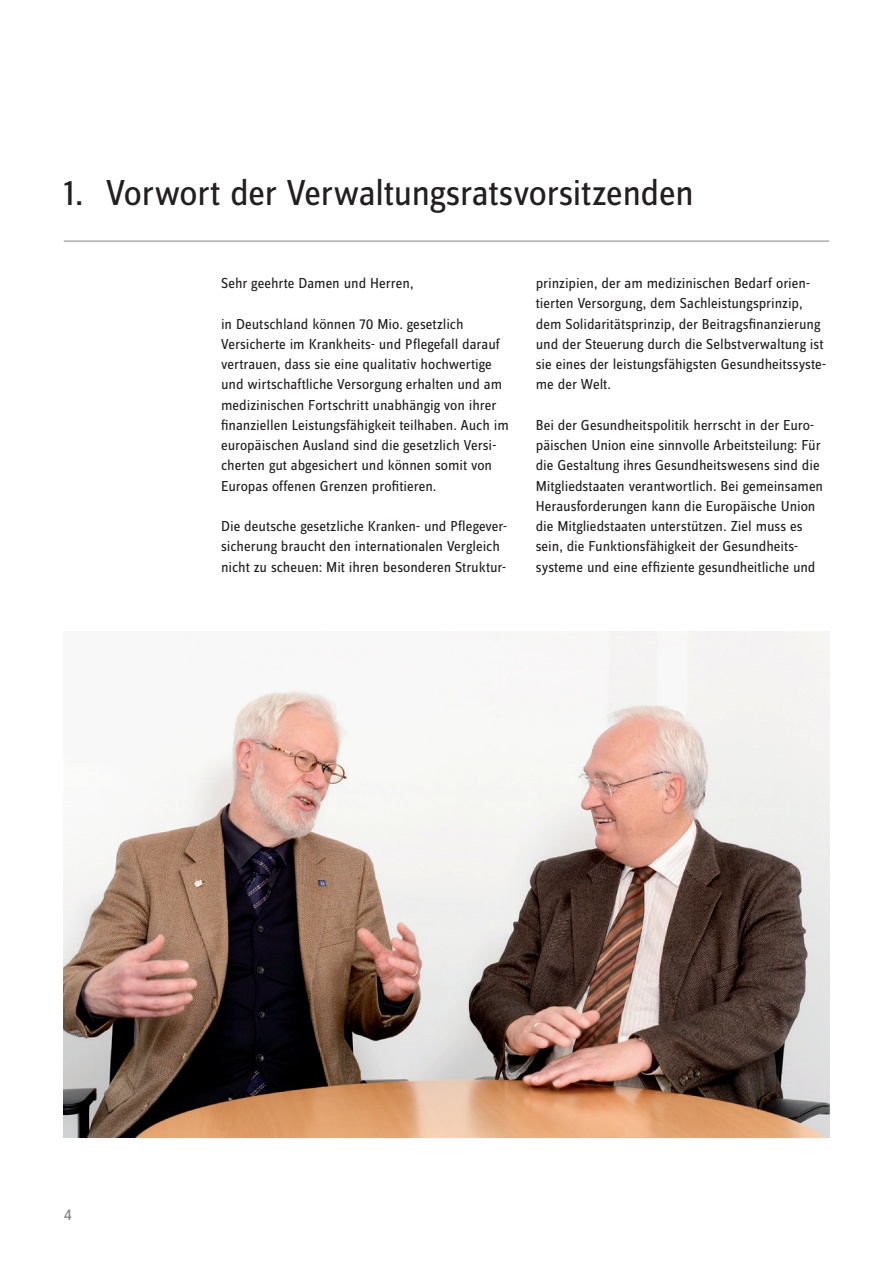
<style>
.page{position:relative;width:893px;height:1263px;background:#fff}
.page>*{position:absolute;margin:0;border:0;box-sizing:border-box;transform-origin:0 0}
.t1{font:37.5px "Zine Sans Dis";letter-spacing:-.015em;color:#231f20}
.t2{font:16.5px "Zine Sans Dis";color:#808285}
.t3{font:15px/20.2px "Zine Sans Dis";color:#231f20}
</style>
<div class="page">
<hr style="left:64px;top:241px;width:765px;height:1px;background:#808285">
<img style="left:64px;top:631px;width:765px;height:506px">
<h1 class="t1" style="left:64px;top:175px;width:632px">1. Vorwort der Verwaltungsratsvorsitzenden</h1>
<p class="t3" style="left:221px;top:274px;width:194px">Sehr geehrte Damen und Herren,</p>
<p class="t3" style="left:221px;top:314px;width:289px">in Deutschland können 70 Mio. gesetzlich Versicherte im Krankheits- und Pflegefall darauf vertrauen, dass sie eine qualitativ hochwertige und wirtschaftliche Versorgung erhalten und am medizinischen Fortschritt unabhängig von ihrer finanziellen Leistungsfähigkeit teilhaben. Auch im europäischen Ausland sind die gesetzlich Versi&shy;cherten gut abgesichert und können somit von Europas offenen Grenzen profitieren.</p>
<p class="t3" style="left:221px;top:517px;width:287px">Die deutsche gesetzliche Kranken- und Pflegever&shy;sicherung braucht den internationalen Vergleich nicht zu scheuen: Mit ihren besonderen Struktur-</p>
<p class="t3" style="left:536px;top:274px;width:292px">prinzipien, der am medizinischen Bedarf orien&shy;tierten Versorgung, dem Sachleistungsprinzip, dem Solidaritätsprinzip, der Beitragsfinanzierung und der Steuerung durch die Selbstverwaltung ist sie eines der leistungsfähigsten Gesundheitssyste&shy;me der Welt.</p>
<p class="t3" style="left:536px;top:415px;width:289px">Bei der Gesundheitspolitik herrscht in der Euro&shy;päischen Union eine sinnvolle Arbeitsteilung: Für die Gestaltung ihres Gesundheitswesens sind die Mitgliedstaaten verantwortlich. Bei gemeinsamen Herausforderungen kann die Europäische Union die Mitgliedstaaten unterstützen. Ziel muss es sein, die Funktionsfähigkeit der Gesundheits&shy;systeme und eine effiziente gesundheitliche und</p>
<p class="t2" style="left:64px;top:1206px;width:9px">4</p>
</div>
